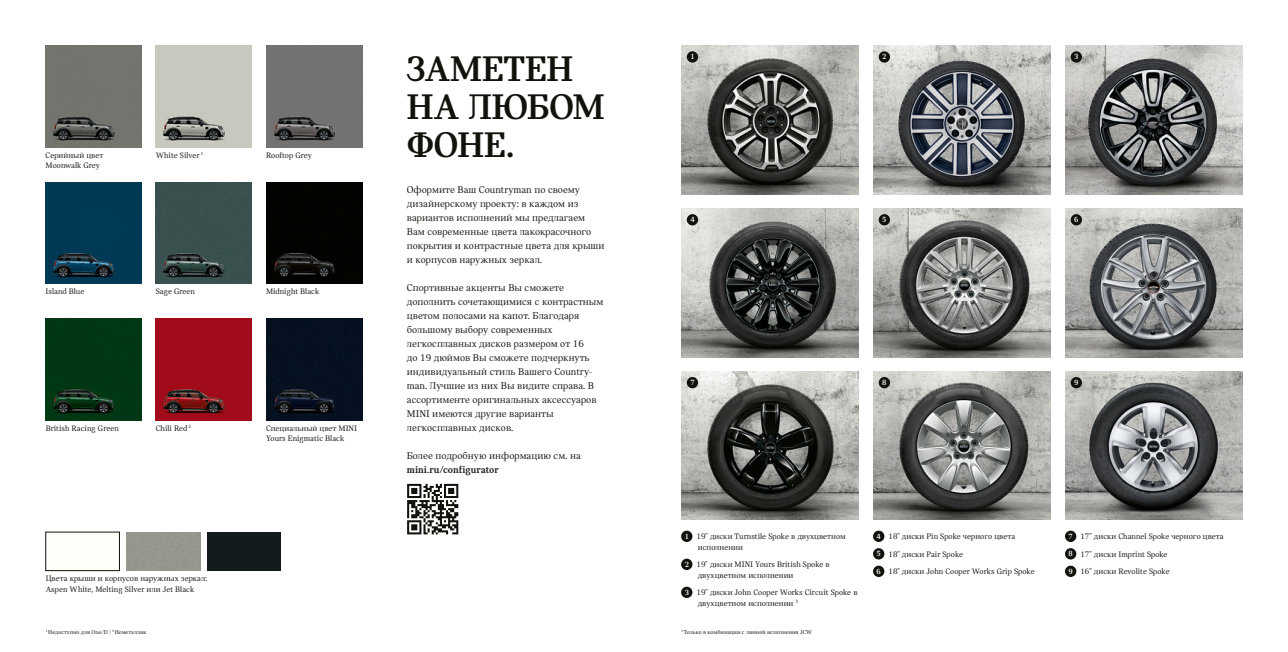
<style>
.page{position:relative;width:1288px;height:652px;background:#fff}
.page>*{position:absolute;margin:0;border:0;box-sizing:border-box;transform-origin:0 0}
.t1{font:38px/38px "MINI Serif Headline 4";letter-spacing:-.005em;color:#12120d}
.t2{font:10.5px/14px "MINI Serif Regular 6";color:#12120d}
.t3{font:10.5px "MINI Serif Bold 2";color:#12120d}
.t4{font:8.5px/17.5px "MINI Serif Regular 7";color:#12120d}
.t5{font:8.5px/10.5px "MINI Serif Regular 6";color:#12120d}
.t6{font:8px "MINI Serif Bold 3";color:#fff}
.t7{font:6px "MINI Serif Regular 7";color:#12120d}
.t8{font:6px "MINI Serif Regular 6";color:#12120d}
.s1{font-family:"MINI Serif Bold 3";font-size:8px;color:#fff}
</style>
<div class="page">
<div style="left:126px;top:532px;width:74px;height:39px;background:#95978c"></div>
<img style="left:46px;top:46px;width:96px;height:101px">
<img style="left:266px;top:46px;width:96px;height:101px">
<img style="left:156px;top:46px;width:96px;height:101px">
<img style="left:46px;top:182px;width:96px;height:102px">
<img style="left:46px;top:319px;width:96px;height:101px">
<img style="left:156px;top:182px;width:96px;height:102px">
<img style="left:156px;top:319px;width:96px;height:101px">
<img style="left:266px;top:182px;width:96px;height:102px">
<img style="left:266px;top:319px;width:96px;height:101px">
<svg style="left:407px;top:483px;width:52px;height:52px"></svg>
<svg style="left:407px;top:484px;width:51px;height:50px"></svg>
<div style="left:207px;top:532px;width:74px;height:39px;background:#121b1b"></div>
<img style="left:873px;top:371px;width:177px;height:149px">
<img style="left:1065px;top:371px;width:177px;height:149px">
<img style="left:681px;top:371px;width:177px;height:149px">
<img style="left:681px;top:46px;width:177px;height:148px">
<img style="left:873px;top:46px;width:177px;height:148px">
<img style="left:1065px;top:46px;width:177px;height:148px">
<img style="left:873px;top:208px;width:177px;height:149px">
<img style="left:681px;top:208px;width:177px;height:149px">
<img style="left:1065px;top:208px;width:177px;height:149px">
<div style="left:681px;top:531px;width:11px;height:11px;background:#12120d;border-radius:50%"></div>
<div style="left:681px;top:559px;width:11px;height:11px;background:#12120d;border-radius:50%"></div>
<div style="left:681px;top:587px;width:11px;height:11px;background:#12120d;border-radius:50%"></div>
<div style="left:872px;top:531px;width:12px;height:11px;background:#12120d;border-radius:50%"></div>
<div style="left:872px;top:548px;width:12px;height:11px;background:#12120d;border-radius:50%"></div>
<div style="left:872px;top:566px;width:12px;height:11px;background:#12120d;border-radius:50%"></div>
<div style="left:1064px;top:531px;width:12px;height:11px;background:#12120d;border-radius:50%"></div>
<div style="left:1064px;top:548px;width:12px;height:11px;background:#12120d;border-radius:50%"></div>
<div style="left:1064px;top:566px;width:12px;height:11px;background:#12120d;border-radius:50%"></div>
<div style="left:878px;top:51px;width:11px;height:12px;background:#12120d;border-radius:50%"></div>
<div style="left:686px;top:51px;width:12px;height:12px;background:#12120d;border-radius:50%"></div>
<div style="left:1070px;top:51px;width:11px;height:12px;background:#12120d;border-radius:50%"></div>
<div style="left:686px;top:214px;width:12px;height:11px;background:#12120d;border-radius:50%"></div>
<div style="left:878px;top:214px;width:11px;height:11px;background:#12120d;border-radius:50%"></div>
<div style="left:1070px;top:214px;width:11px;height:11px;background:#12120d;border-radius:50%"></div>
<div style="left:686px;top:377px;width:12px;height:11px;background:#12120d;border-radius:50%"></div>
<div style="left:878px;top:377px;width:11px;height:11px;background:#12120d;border-radius:50%"></div>
<div style="left:1070px;top:377px;width:11px;height:11px;background:#12120d;border-radius:50%"></div>
<p class="t5" style="left:46px;top:150px;width:59px">Серийный цвет<br>Moonwalk Grey</p>
<p class="t5" style="left:156px;top:150px;width:49px">White Silver <sup>1</sup></p>
<p class="t5" style="left:266px;top:150px;width:47px">Rooftop Grey</p>
<h1 class="t1" style="left:407px;top:50px;width:199px">ЗАМЕТЕН<br>НА ЛЮБОМ<br>ФОНЕ.</h1>
<p class="t6" style="left:690px;top:52px;width:6px">1</p>
<p class="t6" style="left:882px;top:52px;width:6px">2</p>
<p class="t6" style="left:1073px;top:52px;width:6px">3</p>
<p class="t5" style="left:46px;top:286px;width:40px">Island Blue</p>
<p class="t5" style="left:156px;top:286px;width:41px">Sage Green</p>
<p class="t5" style="left:46px;top:423px;width:75px">British Racing Green</p>
<p class="t5" style="left:156px;top:423px;width:37px">Chili Red <sup>2</sup></p>
<p class="t5" style="left:266px;top:286px;width:55px">Midnight Black</p>
<p class="t5" style="left:266px;top:423px;width:92px">Специальный цвет MINI<br>Yours Enigmatic Black</p>
<p class="t2" style="left:407px;top:182px;width:199px">Оформите Ваш Countryman по своему дизайнерскому проекту: в каждом из вариантов исполнений мы предлагаем Вам современные цвета лакокрасочного покрытия и контрастные цвета для крыши и корпусов наружных зеркал.</p>
<p class="t2" style="left:407px;top:280px;width:198px">Спортивные акценты Вы сможете дополнить сочетающимися с контрастным цветом полосами на капот. Благодаря большому выбору современных легкосплавных дисков размером от 16<br>до 19 дюймов Вы сможете подчеркнуть индивидуальный стиль Вашего Country&shy;man. Лучшие из них Вы видите справа. В ассортименте оригинальных аксессуаров MINI имеются другие варианты легкосплавных дисков.</p>
<p class="t2" style="left:407px;top:448px;width:175px">Более подробную информацию см. на</p>
<p class="t3" style="left:407px;top:463px;width:93px">mini.ru/configurator</p>
<p class="t6" style="left:690px;top:215px;width:6px">4</p>
<p class="t6" style="left:882px;top:215px;width:6px">5</p>
<p class="t6" style="left:1073px;top:215px;width:6px">6</p>
<p class="t6" style="left:690px;top:378px;width:6px">7</p>
<p class="t6" style="left:882px;top:378px;width:6px">8</p>
<p class="t6" style="left:1073px;top:378px;width:6px">9</p>
<p class="t5" style="left:46px;top:573px;width:163px">Цвета крыши и корпусов наружных зеркал:<br>Aspen White, Melting Silver или Jet Black</p>
<p class="t4" style="left:697px;top:531px;width:149px;line-height:10.5px;text-indent:-13px"><span class="s1">1</span> 19" диски Turnstile Spoke в двухцветном исполнении</p>
<p class="t4" style="left:697px;top:559px;width:133px;line-height:10.5px;text-indent:-13px"><span class="s1">2</span> 19" диски MINI Yours British Spoke в двухцветном исполнении</p>
<p class="t4" style="left:697px;top:587px;width:161px;line-height:10.5px;text-indent:-13px"><span class="s1">3</span> 19" диски John Cooper Works Circuit Spoke в двухцветном исполнении <sup>3</sup></p>
<p class="t4" style="left:876px;top:528px;width:159px"><span class="s1">4</span> 18" диски Pin Spoke черного цвета<br><span class="s1">5</span> 18" диски Pair Spoke<br><span class="s1">6</span> 18" диски John Cooper Works Grip Spoke</p>
<p class="t4" style="left:1068px;top:528px;width:157px"><span class="s1">7</span> 17" диски Channel Spoke черного цвета<br><span class="s1">8</span> 17" диски Imprint Spoke<br><span class="s1">9</span> 16" диски Revolite Spoke</p>
<p class="t8" style="left:46px;top:628px;width:102px"><sup>1</sup> Недоступно для One/D | <sup>2</sup> Неметаллик</p>
<p class="t7" style="left:681px;top:628px;width:132px"><sup>3</sup> Только в комбинации с линией исполнения JCW</p>
</div>
